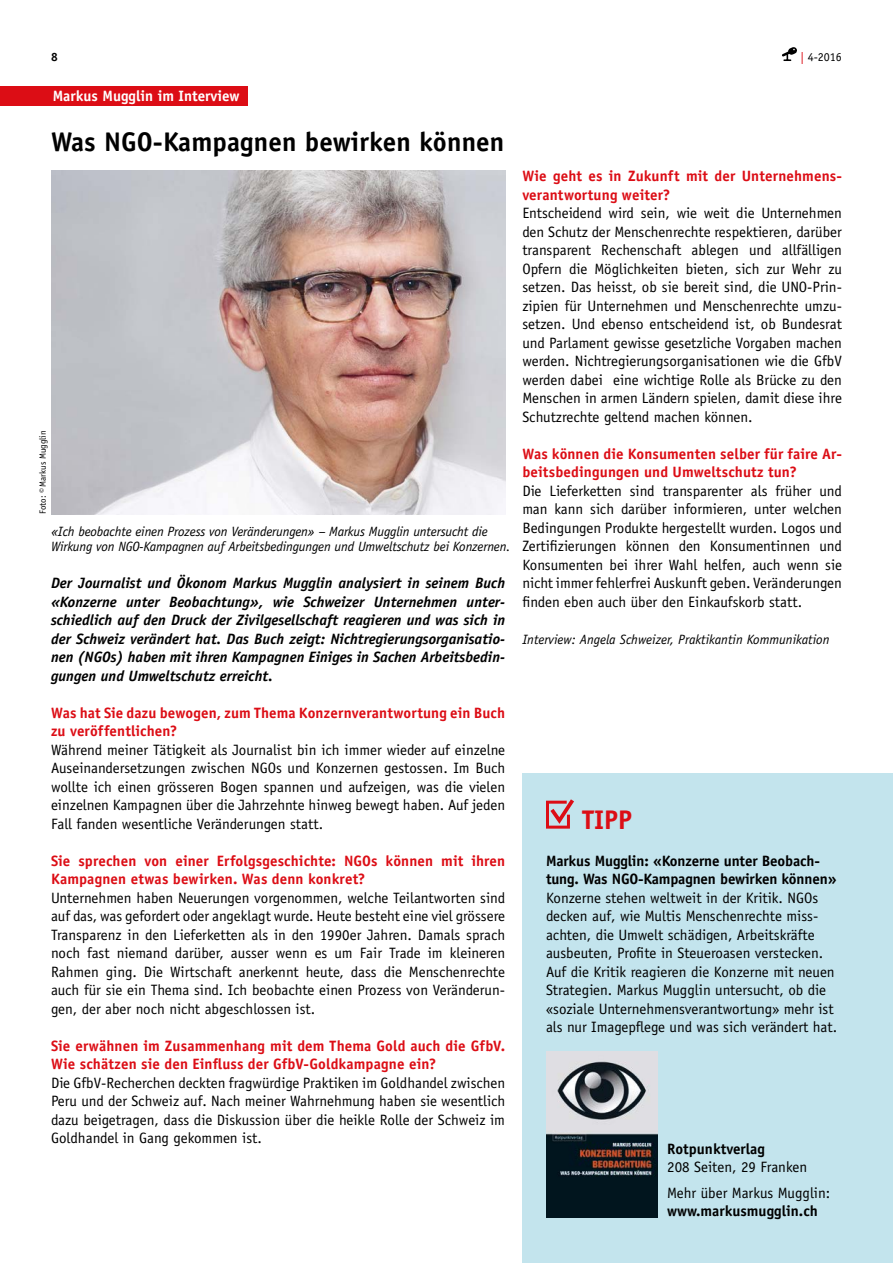
<style>
.page{position:relative;width:893px;height:1263px;background:#fff}
.page>*{position:absolute;margin:0;border:0;box-sizing:border-box;transform-origin:0 0}
.t1{font:700 27px "Officina Sans Std";letter-spacing:.005em;color:#000}
.t2{font:700 27px "Officina Sans Std";color:#dc0d15}
.t3{font:15px/18.5px "Officina Sans Std";color:#000;text-align:justify}
.t4{font:700 15px/18.5px "Officina Sans Std";letter-spacing:.01em;color:#dc0d15}
.t5{font:italic 700 15px/18.5px "Officina Sans Std";color:#000;text-align:justify}
.t6{font:700 15px/18.5px "Officina Sans Std";letter-spacing:-.01em;color:#000}
.t7{font:700 15px "Officina Sans Std";color:#fff}
.t8{font:italic 13.5px/15px "Officina Sans Std";letter-spacing:-.01em;color:#000}
.t9{font:12px "Officina Sans Std";color:#000}
.t10{font:700 12px "Officina Sans Std";color:#000}
.t11{font:9px "Officina Sans Std";color:#000}
.s1{color:#dc0d15}
</style>
<div class="page">
<img style="left:51px;top:170px;width:454px;height:344px">
<div style="left:0;top:87px;width:248px;height:19px;background:#dc0d15"></div>
<div style="left:522px;top:773px;width:371px;height:490px;background:#c3e4ed"></div>
<img style="left:546px;top:1051px;width:111px;height:166px">
<svg style="left:546px;top:799px;width:28px;height:30px"></svg>
<svg style="left:782px;top:47px;width:15px;height:14px"></svg>
<p class="t10" style="left:51px;top:49px;width:8px">8</p>
<p class="t9" style="left:800px;top:50px;width:43px"><span class="s1">|</span> 4-2016</p>
<p class="t7" style="left:53px;top:87px;width:188px">Markus Mugglin im Interview</p>
<h1 class="t1" style="left:51px;top:125px;width:455px">Was NGO-Kampagnen bewirken können</h1>
<p class="t11" style="left:38px;top:514px;width:85px;rotate:-90deg">Foto: ©Markus Mugglin</p>
<p class="t8" style="left:51px;top:524px;width:461px">«Ich beobachte einen Prozess von Veränderungen» – Markus Mugglin untersucht die<br>Wirkung von NGO-Kampagnen auf Arbeitsbedingungen und Umweltschutz bei Konzernen.</p>
<p class="t5" style="left:51px;top:574px;width:456px">Der Journalist und Ökonom Markus Mugglin analysiert in seinem Buch «Konzerne unter Beobachtung», wie Schweizer Unternehmen unter&shy;schiedlich auf den Druck der Zivilgesellschaft reagieren und was sich in der Schweiz verändert hat. Das Buch zeigt: Nichtregierungsorganisatio&shy;nen (NGOs) haben mit ihren Kampagnen Einiges in Sachen Arbeitsbedin&shy;gungen und Umweltschutz erreicht.</p>
<p class="t4" style="left:51px;top:703px;width:456px">Was hat Sie dazu bewogen, zum Thema Konzernverantwortung ein Buch zu veröffentlichen?</p>
<p class="t3" style="left:51px;top:740px;width:456px">Während meiner Tätigkeit als Journalist bin ich immer wieder auf einzelne Auseinandersetzungen zwischen NGOs und Konzernen gestossen. Im Buch wollte ich einen grösseren Bogen spannen und aufzeigen, was die vielen einzelnen Kampagnen über die Jahrzehnte hinweg bewegt haben. Auf jeden Fall fanden wesentliche Veränderungen statt.</p>
<p class="t4" style="left:51px;top:851px;width:456px">Sie sprechen von einer Erfolgsgeschichte: NGOs können mit ihren<br>Kampagnen etwas bewirken. Was denn konkret?</p>
<p class="t3" style="left:51px;top:888px;width:456px">Unternehmen haben Neuerungen vorgenommen, welche Teilantworten sind auf das, was gefordert oder angeklagt wurde. Heute besteht eine viel grössere Transparenz in den Lieferketten als in den 1990er Jahren. Damals sprach noch fast niemand darüber, ausser wenn es um Fair Trade im kleineren Rahmen ging. Die Wirtschaft anerkennt heute, dass die Menschenrechte auch für sie ein Thema sind. Ich beobachte einen Prozess von Veränderun&shy;gen, der aber noch nicht abgeschlossen ist.</p>
<p class="t4" style="left:51px;top:1036px;width:456px">Sie erwähnen im Zusammenhang mit dem Thema Gold auch die GfbV.<br>Wie schätzen sie den Einfluss der GfbV-Goldkampagne ein?</p>
<p class="t3" style="left:51px;top:1073px;width:456px">Die GfbV-Recherchen deckten fragwürdige Praktiken im Goldhandel zwischen Peru und der Schweiz auf. Nach meiner Wahrnehmung haben sie wesentlich dazu beigetragen, dass die Diskussion über die heikle Rolle der Schweiz im Goldhandel in Gang gekommen ist.</p>
<p class="t4" style="left:522px;top:167px;width:321px">Wie geht es in Zukunft mit der Unternehmens&shy;verantwortung weiter?</p>
<p class="t3" style="left:522px;top:204px;width:321px">Entscheidend wird sein, wie weit die Unternehmen den Schutz der Menschenrechte respektieren, darüber transparent Rechenschaft ablegen und allfälligen Opfern die Möglichkeiten bieten, sich zur Wehr zu setzen. Das heisst, ob sie bereit sind, die UNO-Prin&shy;zipien für Unternehmen und Menschenrechte umzu&shy;setzen. Und ebenso entscheidend ist, ob Bundesrat und Parlament gewisse gesetzliche Vorgaben machen werden. Nichtregierungsorganisationen wie die GfbV werden dabei eine wichtige Rolle als Brücke zu den Menschen in armen Ländern spielen, damit diese ihre Schutzrechte geltend machen können.</p>
<p class="t4" style="left:522px;top:444px;width:321px">Was können die Konsumenten selber für faire Ar&shy;beitsbedingungen und Umweltschutz tun?</p>
<p class="t3" style="left:522px;top:481px;width:321px">Die Lieferketten sind transparenter als früher und man kann sich darüber informieren, unter welchen Bedingungen Produkte hergestellt wurden. Logos und Zertifizierungen können den Konsumentinnen und Konsumenten bei ihrer Wahl helfen, auch wenn sie nicht immer fehlerfrei Auskunft geben. Veränderungen finden eben auch über den Einkaufskorb statt.</p>
<p class="t8" style="left:522px;top:632px;width:309px">Interview: Angela Schweizer, Praktikantin Kommunikation</p>
<h1 class="t2" style="left:582px;top:803px;width:52px">TIPP</h1>
<p class="t6" style="left:546px;top:851px;width:292px">Markus Mugglin: «Konzerne unter Beobach&shy;tung. Was NGO-Kampagnen bewirken können»</p>
<p class="t3" style="left:546px;top:888px;width:293px;text-align:left">Konzerne stehen weltweit in der Kritik. NGOs decken auf, wie Multis Menschenrechte miss&shy;achten, die Umwelt schädigen, Arbeitskräfte ausbeuten, Profite in Steueroasen verstecken.<br>Auf die Kritik reagieren die Konzerne mit neuen Strategien. Markus Mugglin untersucht, ob die «soziale Unternehmensverantwortung» mehr ist als nur Imagepflege und was sich verändert hat.</p>
<p class="t6" style="left:667px;top:1139px;width:99px">Rotpunktverlag</p>
<p class="t3" style="left:667px;top:1153px;width:165px;line-height:26.5px">208 Seiten, 29 Franken<br>Mehr über Markus Mugglin:</p>
<p class="t6" style="left:667px;top:1202px;width:152px">www.markusmugglin.ch</p>
</div>
